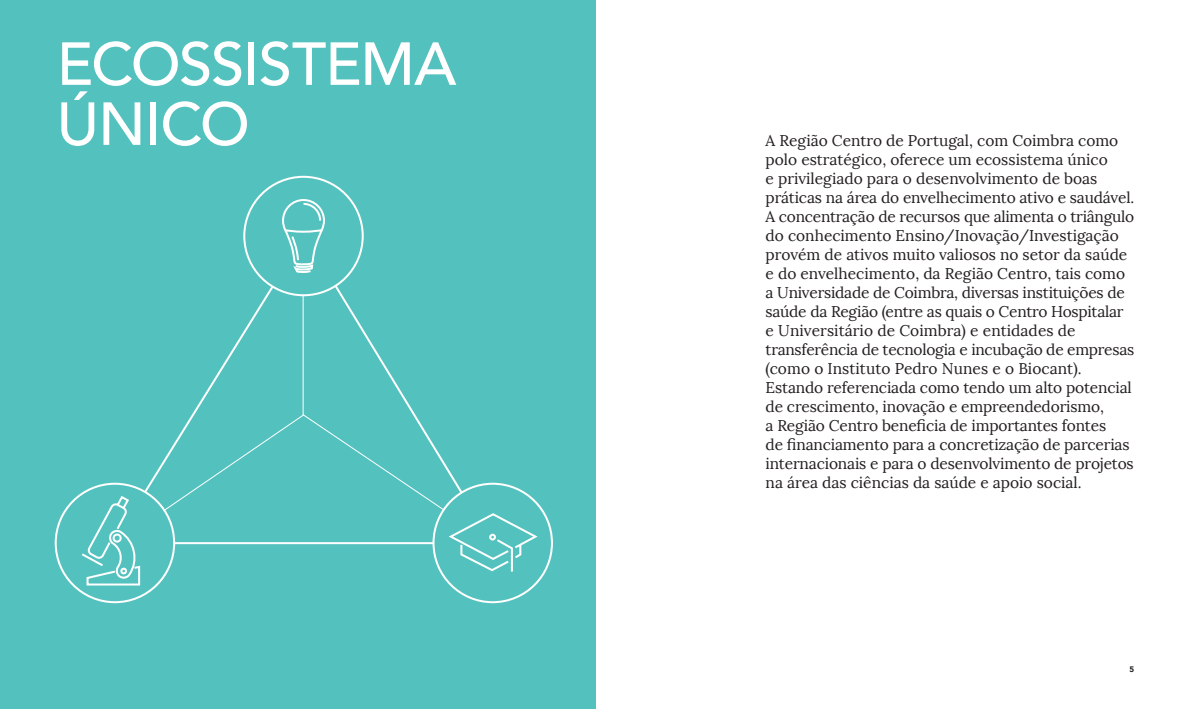
<style>
.page{position:relative;width:1191px;height:709px;background:#fff}
.page>*{position:absolute;margin:0;border:0;box-sizing:border-box;transform-origin:0 0}
.Titulos{font:500 60px/60px "Avenir";letter-spacing:-.02em;color:#fff}
.Texto1ºParagraph{font:15.5px/19px "Lora";letter-spacing:-.01em;color:#231f20}
.t1{font:900 8px "Avenir";color:#231f20}
</style>
<div class="page">
<div style="left:0;top:0;width:595px;height:709px;background:#53c2bf"></div>
<svg style="left:193px;top:244px;width:88px;height:169px"></svg>
<svg style="left:302px;top:244px;width:192px;height:300px"></svg>
<div style="left:433px;top:484px;width:119px;height:118px;background:#53c2bf;border-radius:50%"></div>
<div style="left:432px;top:483px;width:121px;height:120px;border:2px solid #fff;border-radius:50%"></div>
<svg style="left:449px;top:513px;width:89px;height:59px"></svg>
<svg style="left:79px;top:413px;width:226px;height:173px"></svg>
<div style="left:244px;top:177px;width:119px;height:118px;background:#53c2bf;border-radius:50%"></div>
<svg style="left:281px;top:199px;width:45px;height:107px"></svg>
<p class="Titulos" style="left:57px;top:31px;width:401px">ECOSSISTEMA<br>ÚNICO</p>
<p class="Texto1ºParagraph" style="left:765px;top:131px;width:370px">A Região Centro de Portugal, com Coimbra como polo estratégico, oferece um ecossistema único<br>e privilegiado para o desenvolvimento de boas práticas na área do envelhecimento ativo e saudável.</p>
<p class="Texto1ºParagraph" style="left:765px;top:207px;width:370px">A concentração de recursos que alimenta o triângulo do conhecimento Ensino/Inovação/Investigação provém de ativos muito valiosos no setor da saúde e do envelhecimento, da Região Centro, tais como a Universidade de Coimbra, diversas instituições de saúde da Região (entre as quais o Centro Hospitalar e Universitário de Coimbra) e entidades de transferência de tecnologia e incubação de empresas (como o Instituto Pedro Nunes e o Biocant).</p>
<p class="Texto1ºParagraph" style="left:765px;top:378px;width:370px">Estando referenciada como tendo um alto potencial de crescimento, inovação e empreendedorismo,<br>a Região Centro beneficia de importantes fontes<br>de financiamento para a concretização de parcerias internacionais e para o desenvolvimento de projetos na área das ciências da saúde e apoio social.</p>
<p class="t1" style="left:1129px;top:662px;width:6px">5</p>
</div>
